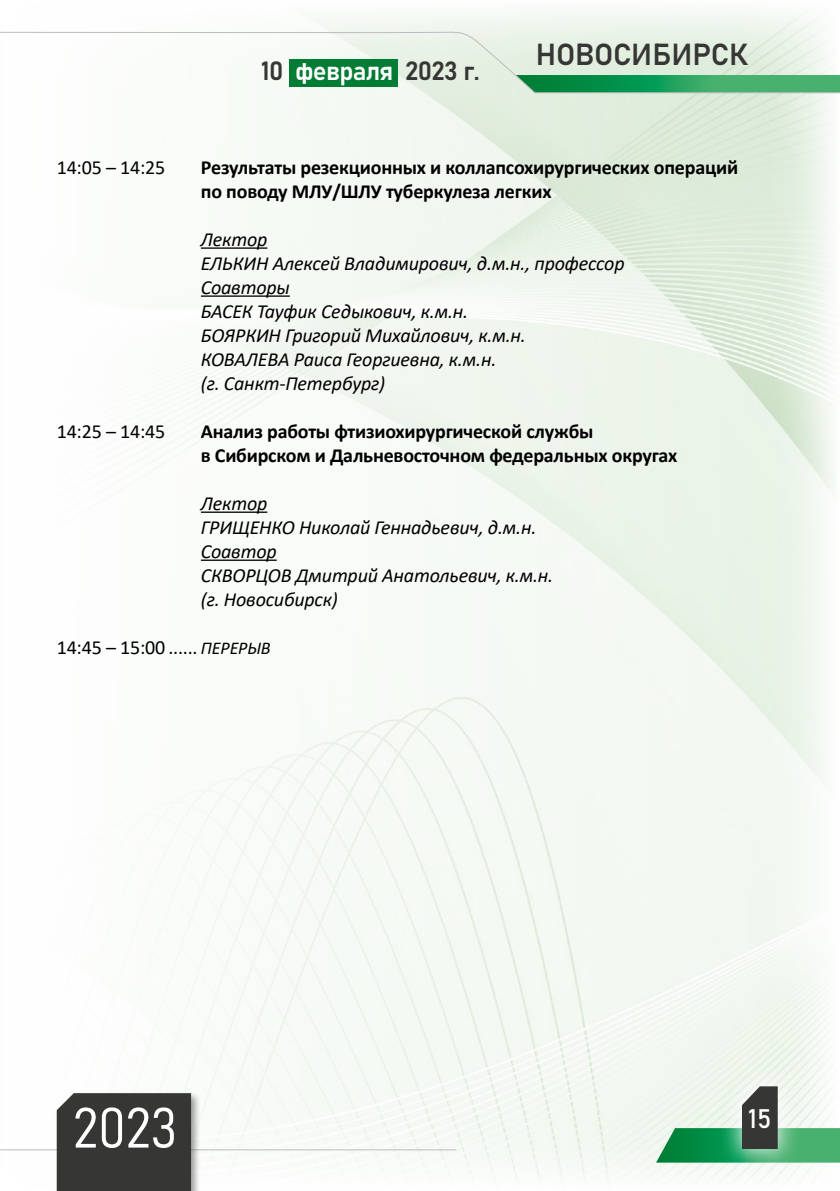
<style>
.page{position:relative;width:840px;height:1191px;background:#fff}
.page>*{position:absolute;margin:0;border:0;box-sizing:border-box;transform-origin:0 0}
.t1{font:56px "Bahnschrift";color:#fff}
.t2{font:30px "Bahnschrift";letter-spacing:-.01em;color:#363635}
.t3{font:26.6px "Bahnschrift";color:#fff}
.t4{font:26px "Bahnschrift";letter-spacing:-.03em;color:#363635}
.t5{font:italic 20px/24px "Calibri";letter-spacing:-.01em;color:#000}
.t6{font:700 20px/24px "Calibri";letter-spacing:-.01em;color:#000}
.t7{font:20px "Calibri";letter-spacing:-.01em;color:#000}
.s1{color:#fff}
.s2{font-style:italic;font-size:18px}
</style>
<div class="page">
<img style="left:0;top:12px;width:839px;height:1170px">
<svg style="left:1px;top:31px;width:838px;height:63px"></svg>
<svg style="left:0;top:31px;width:1px;height:63px"></svg>
<div style="left:289px;top:60px;width:109px;height:27px;background:#007c34"></div>
<div style="left:718px;top:1063px;width:82px;height:109px;background:#fff;opacity:.75"></div>
<svg style="left:655px;top:1086px;width:184px;height:76px"></svg>
<hr style="left:0;top:1149px;width:456px;height:1px;background:#bcbcbc">
<div style="left:55px;top:1091px;width:146px;height:100px;background:#000;opacity:.35"></div>
<div style="left:57px;top:1093px;width:134px;height:98px;background:#363635"></div>
<hr style="left:201px;top:247px;width:66px;height:2px;background:#000">
<hr style="left:201px;top:295px;width:89px;height:2px;background:#000">
<hr style="left:201px;top:511px;width:66px;height:2px;background:#000">
<hr style="left:201px;top:559px;width:75px;height:2px;background:#000">
<h3 class="t4" style="left:261px;top:51px;width:220px">10 <span class="s1">февраля</span> 2023 г.</h3>
<h2 class="t2" style="left:535px;top:32px;width:214px">НОВОСИБИРСК</h2>
<p class="t7" style="left:57px;top:153px;width:110px">14:05 – 14:25</p>
<p class="t6" style="left:201px;top:155px;width:538px">Результаты резекционных и коллапсохирургических операций по поводу МЛУ/ШЛУ туберкулеза легких</p>
<p class="t5" style="left:201px;top:226px;width:425px">Лектор<br>ЕЛЬКИН Алексей Владимирович, д.м.н., профессор<br>Соавторы<br>БАСЕК Тауфик Седыкович, к.м.н.<br>БОЯРКИН Григорий Михайлович, к.м.н.<br>КОВАЛЕВА Раиса Георгиевна, к.м.н.<br>(г. Санкт-Петербург)</p>
<p class="t7" style="left:57px;top:417px;width:110px">14:25 – 14:45</p>
<p class="t6" style="left:201px;top:419px;width:477px">Анализ работы фтизиохирургической службы<br>в Сибирском и Дальневосточном федеральных округах</p>
<p class="t5" style="left:201px;top:490px;width:354px">Лектор<br>ГРИЩЕНКО Николай Геннадьевич, д.м.н.<br>Соавтор<br>СКВОРЦОВ Дмитрий Анатольевич, к.м.н. (г. Новосибирск)</p>
<p class="t7" style="left:57px;top:633px;width:215px">14:45 – 15:00 ...... <span class="s2">ПЕРЕРЫВ</span></p>
<h1 class="t1" style="left:73px;top:1085px;width:106px">2023</h1>
<h3 class="t3" style="left:747px;top:1098px;width:25px">15</h3>
</div>
